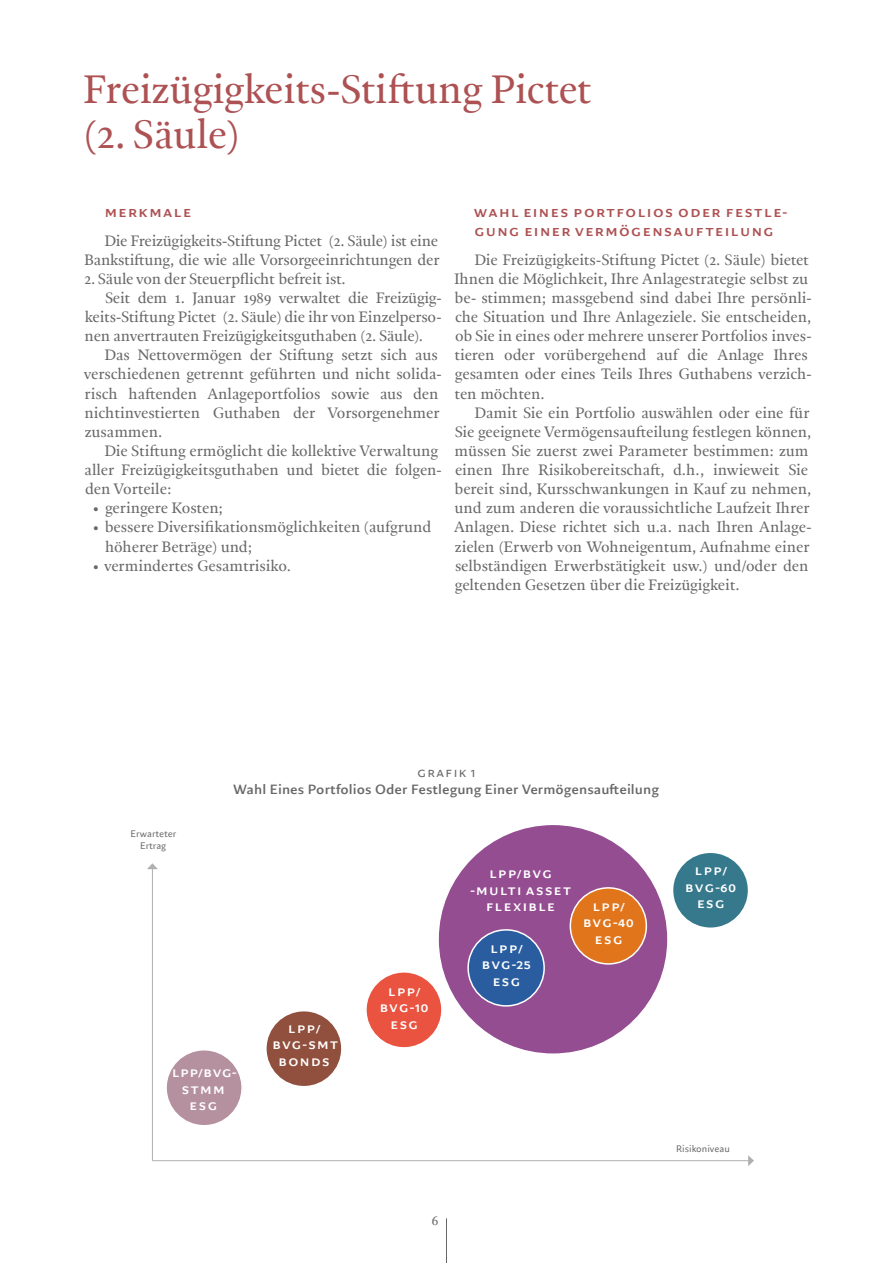
<style>
.page{position:relative;width:893px;height:1263px;background:#fff}
.page>*{position:absolute;margin:0;border:0;box-sizing:border-box;transform-origin:0 0}
._25pt_Serif__Title_L{font:37.5px "Lardy Serif";letter-spacing:-.015em;color:#ad5153}
._9_5pt_Serif{font:14.25px/19.2px "Lardy Serif";letter-spacing:-.01em;color:#696768}
._9_5pt_Title_1__Sans{font:700 14.25px/19.2px "Lardy Sans";letter-spacing:.005em;color:#ad5153}
._8_5pt_Table___Chart{font:700 13.5px/16.5px "Lardy Sans";letter-spacing:.005em;color:#fff;text-align:center}
._8_5pt_Table___Chart-2{font:700 12.75px "Lardy Sans";letter-spacing:-.01em;color:#696768}
._8_5pt_Table___Chart-3{font:12.75px "Lardy Sans";letter-spacing:.005em;color:#696768}
.t1{font:12.75px "Lardy Serif";color:#696768}
.Légendes{font:9px/12px "Lardy Sans";color:#696768;text-align:center}
</style>
<div class="page">
<hr style="left:446px;top:1218px;width:1px;height:45px;background:#696768">
<div style="left:438px;top:824px;width:230px;height:230px;background:#954d92;border-radius:50%"></div>
<div style="left:266px;top:1011px;width:76px;height:76px;background:#914f3d;border-radius:50%"></div>
<div style="left:265px;top:1010px;width:78px;height:77px;border:2px solid #fff;border-radius:50%"></div>
<div style="left:166px;top:1050px;width:76px;height:76px;background:#b5909f;border-radius:50%"></div>
<div style="left:165px;top:1049px;width:78px;height:77px;border:2px solid #fff;border-radius:50%"></div>
<div style="left:366px;top:972px;width:76px;height:76px;background:#e95340;border-radius:50%"></div>
<div style="left:365px;top:971px;width:78px;height:77px;border:2px solid #fff;border-radius:50%"></div>
<div style="left:468px;top:930px;width:76px;height:76px;background:#295da0;border-radius:50%"></div>
<div style="left:467px;top:929px;width:78px;height:78px;border:2px solid #fff;border-radius:50%"></div>
<div style="left:570px;top:888px;width:76px;height:76px;background:#e0751c;border-radius:50%"></div>
<div style="left:570px;top:887px;width:77px;height:78px;border:2px solid #fff;border-radius:50%"></div>
<div style="left:672px;top:852px;width:76px;height:76px;background:#36798d;border-radius:50%"></div>
<div style="left:672px;top:851px;width:77px;height:78px;border:2px solid #fff;border-radius:50%"></div>
<hr style="left:152px;top:868px;width:1px;height:293px;background:#b2afb0">
<svg style="left:147px;top:863px;width:11px;height:6px"></svg>
<hr style="left:152px;top:1160px;width:597px;height:1px;background:#b2afb0">
<svg style="left:748px;top:1155px;width:6px;height:11px"></svg>
<p class="_25pt_Serif__Title_L" style="left:84px;top:64px;width:509px">Freizügigkeits-Stiftung Pictet</p>
<p class="_25pt_Serif__Title_L" style="left:85px;top:109px;width:156px">(2. Säule)</p>
<p class="_9_5pt_Title_1__Sans" style="left:104px;top:202px;width:89px">M erkmale</p>
<p class="_9_5pt_Serif" style="left:85px;top:231px;width:356px;text-align:right">Die Freizügigkeits-Stiftung Pictet (2. Säule) ist eine<br>Bankstiftung, die wie alle Vorsorgeeinrichtungen der</p>
<p class="_9_5pt_Serif" style="left:84px;top:269px;width:263px">2. Säule von der Steuerpflicht befreit ist.</p>
<p class="_9_5pt_Serif" style="left:85px;top:288px;width:358px;text-align:justify;text-indent:21px">Seit dem 1. Januar 1989 verwaltet die Freizügig&shy;keits-Stiftung Pictet (2. Säule) die ihr von Einzelperso&shy;nen anvertrauten Freizügigkeitsguthaben (2. Säule).</p>
<p class="_9_5pt_Serif" style="left:84px;top:346px;width:359px;text-indent:21px">Das Nettovermögen der Stiftung setzt sich aus verschiedenen getrennt geführten und nicht solida&shy;risch haftenden Anlageportfolios sowie aus den nichtinvestierten Guthaben der Vorsorgenehmer zusammen.</p>
<p class="_9_5pt_Serif" style="left:85px;top:441px;width:358px;text-indent:20px">Die Stiftung ermöglicht die kollektive Verwaltung aller Freizügigkeitsguthaben und bietet die folgen&shy;den Vorteile:</p>
<p class="_9_5pt_Serif" style="left:93px;top:499px;width:132px">• geringere Kosten;</p>
<p class="_9_5pt_Serif" style="left:105px;top:518px;width:328px;text-indent:-12px">• bessere Diversifikationsmöglichkeiten (aufgrund höherer Beträge) und;</p>
<p class="_9_5pt_Serif" style="left:93px;top:556px;width:199px">• vermindertes Gesamtrisiko.</p>
<p class="_9_5pt_Title_1__Sans" style="left:473px;top:202px;width:316px">Wahl eines Portfolios oder Festle&shy;gung einer Vermögensaufteilung</p>
<p class="_9_5pt_Serif" style="left:454px;top:250px;width:358px;text-indent:20px">Die Freizügigkeits-Stiftung Pictet (2. Säule) bietet Ihnen die Möglichkeit, Ihre Anlagestrategie selbst zu be- stimmen; massgebend sind dabei Ihre persönli&shy;che Situation und Ihre Anlageziele. Sie entscheiden, ob Sie in eines oder mehrere unserer Portfolios inves&shy;tieren oder vorübergehend auf die Anlage Ihres gesamten oder eines Teils Ihres Guthabens verzich&shy;ten möchten.</p>
<p class="_9_5pt_Serif" style="left:454px;top:403px;width:359px;text-indent:21px">Damit Sie ein Portfolio auswählen oder eine für Sie geeignete Vermögensaufteilung festlegen können, müssen Sie zuerst zwei Parameter bestimmen: zum einen Ihre Risikobereitschaft, d.h., inwieweit Sie bereit sind, Kursschwankungen in Kauf zu nehmen, und zum anderen die voraussichtliche Laufzeit Ihrer Anlagen. Diese richtet sich u.a. nach Ihren Anlage&shy;zielen (Erwerb von Wohneigentum, Aufnahme einer selbständigen Erwerbstätigkeit usw.) und/oder den geltenden Gesetzen über die Freizügigkeit.</p>
<p class="Légendes" style="left:130px;top:828px;width:48px">Erwarteter<br>Ertrag</p>
<p class="_8_5pt_Table___Chart-3" style="left:417px;top:763px;width:60px">grafik 1</p>
<p class="_8_5pt_Table___Chart-2" style="left:233px;top:780px;width:427px">Wahl Eines Portfolios Oder Festlegung Einer Vermögensaufteilung</p>
<p class="_8_5pt_Table___Chart" style="left:272px;top:1020px;width:69px">lpp/ bvg-smt<br>Bonds</p>
<p class="_8_5pt_Table___Chart" style="left:388px;top:983px;width:35px">lpp/</p>
<p class="_8_5pt_Table___Chart" style="left:379px;top:999px;width:51px">bvg-10 esg</p>
<p class="_8_5pt_Table___Chart" style="left:470px;top:865px;width:103px">lpp/bvg<br>-M ulti asset flexible</p>
<p class="_8_5pt_Table___Chart" style="left:490px;top:940px;width:35px">lpp/</p>
<p class="_8_5pt_Table___Chart" style="left:481px;top:956px;width:51px">bvg-25 esg</p>
<p class="_8_5pt_Table___Chart" style="left:592px;top:898px;width:35px">lpp/</p>
<p class="_8_5pt_Table___Chart" style="left:582px;top:914px;width:53px">bvg-40 esg</p>
<p class="_8_5pt_Table___Chart" style="left:171px;top:1064px;width:10px">LPP</p>
<p class="_8_5pt_Table___Chart" style="left:198px;top:1064px;width:41px">/BVG-</p>
<p class="_8_5pt_Table___Chart" style="left:181px;top:1081px;width:12px">STMM</p>
<p class="_8_5pt_Table___Chart" style="left:189px;top:1097px;width:10px">ESG</p>
<p class="_8_5pt_Table___Chart" style="left:694px;top:862px;width:35px">lpp/</p>
<p class="_8_5pt_Table___Chart" style="left:685px;top:879px;width:53px">bvg-60 esg</p>
<p class="Légendes" style="left:676px;top:1143px;width:55px">Risikoniveau</p>
<p class="t1" style="left:431px;top:1211px;width:9px">6</p>
</div>
